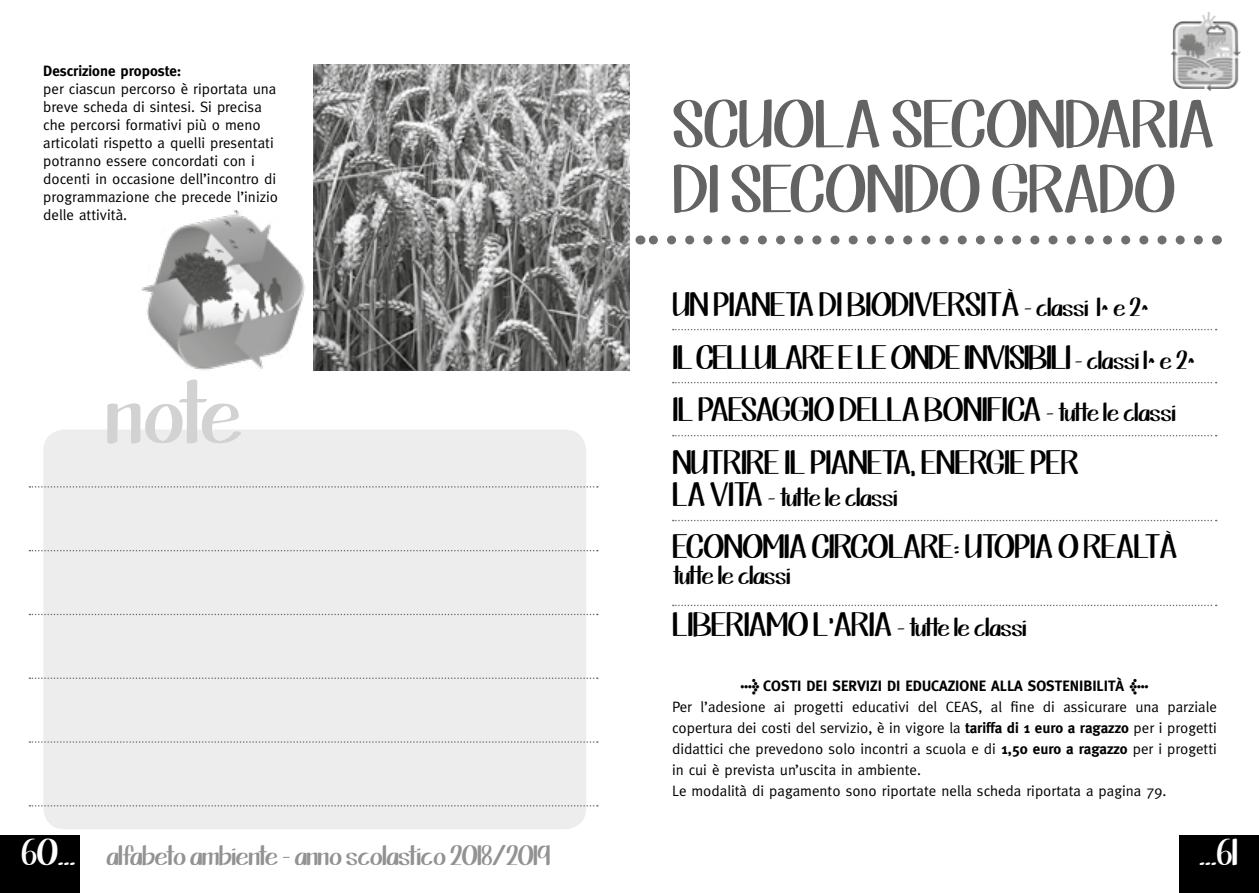
<style>
.page{position:relative;width:1259px;height:893px;background:#fff}
.page>*{position:absolute;margin:0;border:0;box-sizing:border-box;transform-origin:0 0}
.t1{font:72px "KG This Is Not Goodbye";color:#d2d2d2}
.t2{font:54px/64.8px "KG This Is Not Goodbye";letter-spacing:.01em;color:#646363}
.t3{font:30px "KG This Is Not Goodbye";color:#fff}
.t4{font:27px/52.5px "KG This Is Not Goodbye";color:#000}
.t5{font:22.5px "KG This Is Not Goodbye";letter-spacing:-.005em;color:#929292}
.t6{font:21px "KG This Is Not Goodbye";color:#000}
.t7{font:15px/18px "Meta";color:#000}
.t8{font:700 15px "Meta";color:#000}
.s1{font-size:21px}
.s2{font-size:27px}
.s3{font-family:"Meta Plus";font-weight:900}
.s4{font-weight:700}
.s5{font-size:30px;color:#fff}
</style>
<div class="page">
<img style="left:1170px;top:12px;width:71px;height:79px">
<div style="left:1179px;top:836px;width:80px;height:57px;background:#000"></div>
<div style="left:0;top:836px;width:80px;height:57px;background:#000"></div>
<svg style="left:649px;top:235px;width:549px;height:9px"></svg>
<div style="left:43px;top:429px;width:543px;height:400px;background:#ededed;border-radius:21px"></div>
<svg style="left:673px;top:329px;width:543px;height:1px"></svg>
<svg style="left:673px;top:382px;width:543px;height:1px"></svg>
<svg style="left:673px;top:435px;width:543px;height:1px"></svg>
<svg style="left:29px;top:486px;width:569px;height:2px"></svg>
<svg style="left:29px;top:550px;width:569px;height:1px"></svg>
<svg style="left:29px;top:614px;width:569px;height:1px"></svg>
<svg style="left:29px;top:677px;width:569px;height:2px"></svg>
<svg style="left:29px;top:741px;width:569px;height:2px"></svg>
<svg style="left:29px;top:805px;width:569px;height:1px"></svg>
<img style="left:313px;top:64px;width:316px;height:306px">
<img style="left:141px;top:210px;width:165px;height:160px">
<svg style="left:673px;top:520px;width:543px;height:1px"></svg>
<svg style="left:673px;top:605px;width:543px;height:1px"></svg>
<p class="t8" style="left:43px;top:62px;width:140px">Descrizione proposte:</p>
<p class="t7" style="left:43px;top:79px;width:236px">per ciascun percorso è riportata una breve scheda di sintesi. Si precisa che percorsi formativi più o meno articolati rispetto a quelli presentati potranno essere concordati con i docenti in occasione dell’incontro di programmazione che precede l’inizio delle attività.</p>
<h1 class="t1" style="left:106px;top:360px;width:137px">note</h1>
<h2 class="t2" style="left:673px;top:94px;width:542px">SCUOLA SECONDARIA<br>DI SECONDO GRADO</h2>
<h3 class="t4" style="left:673px;top:279px;width:524px">UN PIANETA DI BIODIVERSITÀ <span class="s1">- classi 1^ e 2^<br></span>IL CELLULARE E LE ONDE INVISIBILI <span class="s1">- classi 1^ e 2^ </span>IL PAESAGGIO DELLA BONIFICA <span class="s1">- tutte le classi </span>NUTRIRE IL PIANETA, ENERGIE PER</h3>
<h3 class="t6" style="left:673px;top:482px;width:226px"><span class="s2">LA VITA</span> - tutte le classi</h3>
<h3 class="t4" style="left:673px;top:521px;width:506px">ECONOMIA CIRCOLARE: UTOPIA O REALTÀ</h3>
<h3 class="t6" style="left:673px;top:559px;width:119px">tutte le classi</h3>
<h3 class="t4" style="left:673px;top:599px;width:355px">LIBERIAMO L’ARIA <span class="s1">- tutte le classi</span></h3>
<p class="t7" style="left:672px;top:675px;width:546px;line-height:21px;text-indent:68px"><span class="s3">&gt;</span> <span class="s4">COSTI DEI SERVIZI DI EDUCAZIONE ALLA SOSTENIBILITÀ</span> <span class="s3">&lt;<br></span>Per l’adesione ai progetti educativi del CEAS, al fine di assicurare una parziale copertura dei costi del servizio, è in vigore la <span class="s4">tariffa di 1 euro a ragazzo</span> per i progetti didattici che prevedono solo incontri a scuola e di <span class="s4">1,50 euro a ragazzo</span> per i progetti in cui è prevista un’uscita in ambiente.<br>Le modalità di pagamento sono riportate nella scheda riportata a pagina 79.</p>
<h3 class="t5" style="left:22px;top:838px;width:530px"><span class="s5">60…</span> alfabeto ambiente - anno scolastico 2018/2019</h3>
<h3 class="t3" style="left:1199px;top:830px;width:40px">…61</h3>
</div>
